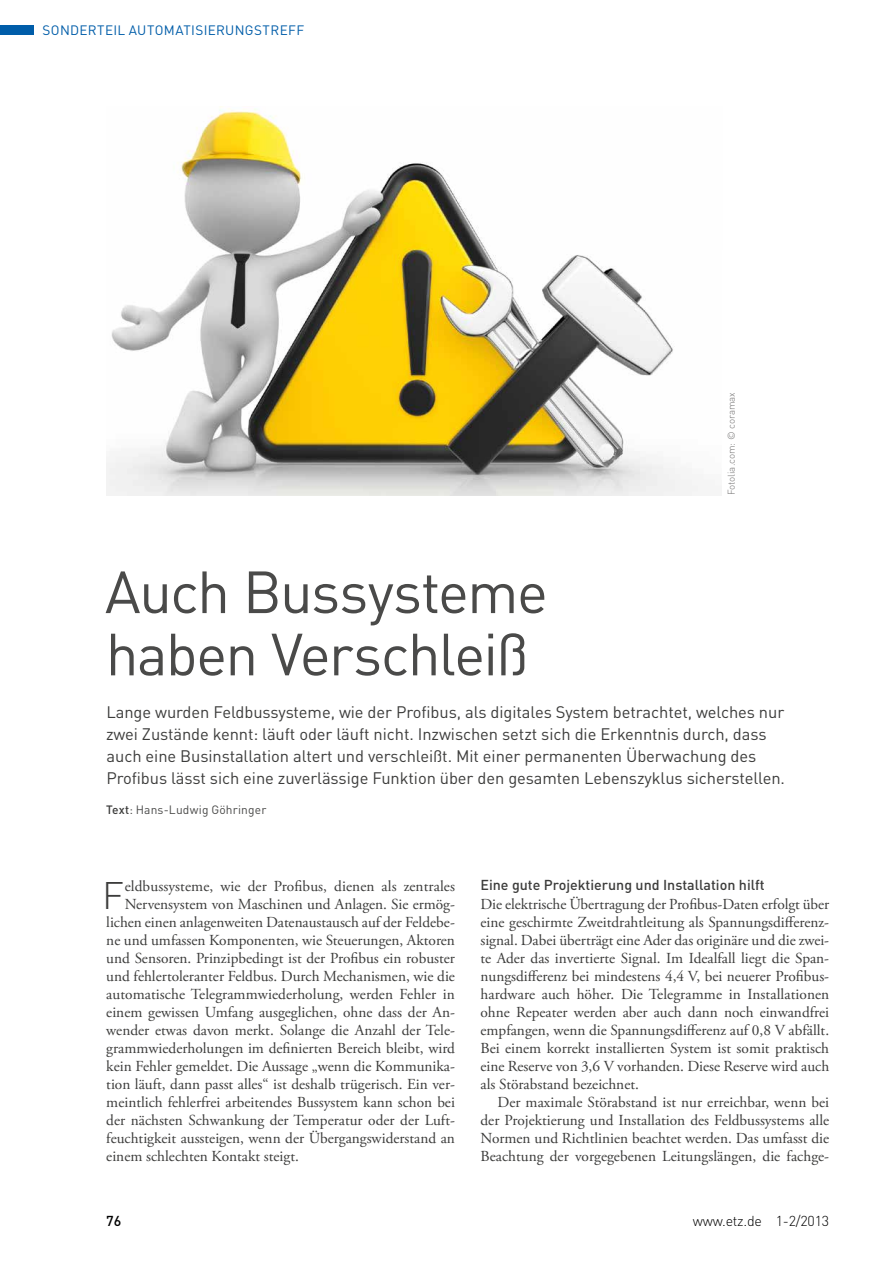
<style>
.page{position:relative;width:893px;height:1263px;background:#fff}
.page>*{position:absolute;margin:0;border:0;box-sizing:border-box;transform-origin:0 0}
.t1{font:58.5px/62.2px "DIN Pro";letter-spacing:-.03em;color:#4a4a49}
.t2{font:300 37.95px "DIN Pro";color:#3c3c3b}
.t3{font:16.5px/21.8px "DIN Pro";letter-spacing:-.005em;color:#3c3c3b}
.t4{font:15.3px/18px "Adobe Garamond Pro";color:#3c3c3b;text-align:justify}
.t5{font:500 14.25px "DIN Pro";color:#3c3c3b}
.t6{font:300 14.25px "DIN Pro";letter-spacing:-.015em;color:#000}
.t7{font:500 14.25px "DIN Pro";color:#000}
.t8{font:13.5px "DIN Pro";letter-spacing:.025em;color:#005da9}
.t9{font:12px "DIN Pro";letter-spacing:.015em;color:#4a4a49}
.t10{font:300 9.75px "DIN Pro";color:#706f6f}
.s1{font-weight:500;color:#3c3c3b}
</style>
<div class="page">
<div style="left:0;top:26px;width:34px;height:9px;background:#005da9"></div>
<img style="left:106px;top:106px;width:592px;height:389px">
<p class="t8" style="left:43px;top:20px;width:263px">Sonderteil Automatisierungstreff</p>
<p class="t10" style="left:724px;top:495px;width:105px;rotate:-90deg">Fotolia.com: © coramax</p>
<h1 class="t1" style="left:105px;top:555px;width:445px">Auch Bussysteme haben Verschleiß</h1>
<p class="t3" style="left:106px;top:700px;width:680px">Lange wurden Feldbussysteme, wie der Profibus, als digitales System betrachtet, welches nur zwei Zustände kennt: läuft oder läuft nicht. Inzwischen setzt sich die Erkenntnis durch, dass auch eine Businstallation altert und verschleißt. Mit einer permanenten Überwachung des Profibus lässt sich eine zuverlässige Funktion über den gesamten Lebenszyklus sicherstellen.</p>
<p class="t9" style="left:106px;top:801px;width:162px"><span class="s1">Text</span>: Hans-Ludwig Göhringer</p>
<h2 class="t2" style="left:102px;top:866px;width:23px">F</h2>
<p class="t4" style="left:125px;top:878px;width:332px">eldbussysteme, wie der Profibus, dienen als zentrales</p>
<p class="t4" style="left:125px;top:896px;width:332px">Nervensystem von Maschinen und Anlagen. Sie ermög-</p>
<p class="t4" style="left:106px;top:914px;width:350px">lichen einen anlagenweiten Datenaustausch auf der Feldebe-</p>
<p class="t4" style="left:106px;top:932px;width:350px">ne und umfassen Komponenten, wie Steuerungen, Aktoren</p>
<p class="t4" style="left:106px;top:950px;width:350px">und Sensoren. Prinzipbedingt ist der Profibus ein robuster</p>
<p class="t4" style="left:106px;top:968px;width:350px">und fehlertoleranter Feldbus. Durch Mechanismen, wie die</p>
<p class="t4" style="left:106px;top:986px;width:350px">automatische Telegrammwiederholung, werden Fehler in</p>
<p class="t4" style="left:106px;top:1004px;width:350px">einem gewissen Umfang ausgeglichen, ohne dass der An-</p>
<p class="t4" style="left:106px;top:1022px;width:350px">wender etwas davon merkt. Solange die Anzahl der Tele-</p>
<p class="t4" style="left:106px;top:1040px;width:350px">grammwiederholungen im definierten Bereich bleibt, wird</p>
<p class="t4" style="left:106px;top:1058px;width:350px">kein Fehler gemeldet. Die Aussage „wenn die Kommunika-</p>
<p class="t4" style="left:106px;top:1076px;width:350px">tion läuft, dann passt alles“ ist deshalb trügerisch. Ein ver-</p>
<p class="t4" style="left:106px;top:1093px;width:350px">meintlich fehlerfrei arbeitendes Bussystem kann schon bei</p>
<p class="t4" style="left:106px;top:1111px;width:350px">der nächsten Schwankung der Temperatur oder der Luft-</p>
<p class="t4" style="left:106px;top:1129px;width:350px">feuchtigkeit aussteigen, wenn der Übergangswiderstand an</p>
<p class="t4" style="left:106px;top:1147px;width:194px">einem schlechten Kontakt steigt.</p>
<p class="t5" style="left:480px;top:874px;width:286px">Eine gute Projektierung und Installation hilft</p>
<p class="t4" style="left:480px;top:896px;width:350px">Die elektrische Übertragung der Profibus-Daten erfolgt über eine geschirmte Zweitdrahtleitung als Spannungsdifferenz&shy;signal. Dabei überträgt eine Ader das originäre und die zwei&shy;te Ader das invertierte Signal. Im Idealfall liegt die Span&shy;nungsdifferenz bei mindestens 4,4 V, bei neuerer Profibus&shy;hardware auch höher. Die Telegramme in Installationen ohne Repeater werden aber auch dann noch einwandfrei empfangen, wenn die Spannungsdifferenz auf 0,8 V abfällt.<br>Bei einem korrekt installierten System ist somit praktisch eine Reserve von 3,6 V vorhanden. Diese Reserve wird auch als Störabstand bezeichnet.</p>
<p class="t4" style="left:480px;top:1093px;width:350px;text-indent:17px">Der maximale Störabstand ist nur erreichbar, wenn bei der Projektierung und Installation des Feldbussystems alle Normen und Richtlinien beachtet werden. Das umfasst die Beachtung der vorgegebenen Leitungslängen, die fachge-</p>
<p class="t7" style="left:106px;top:1209px;width:17px">76</p>
<p class="t6" style="left:693px;top:1210px;width:138px">www.etz.de 1-2/2013</p>
</div>
